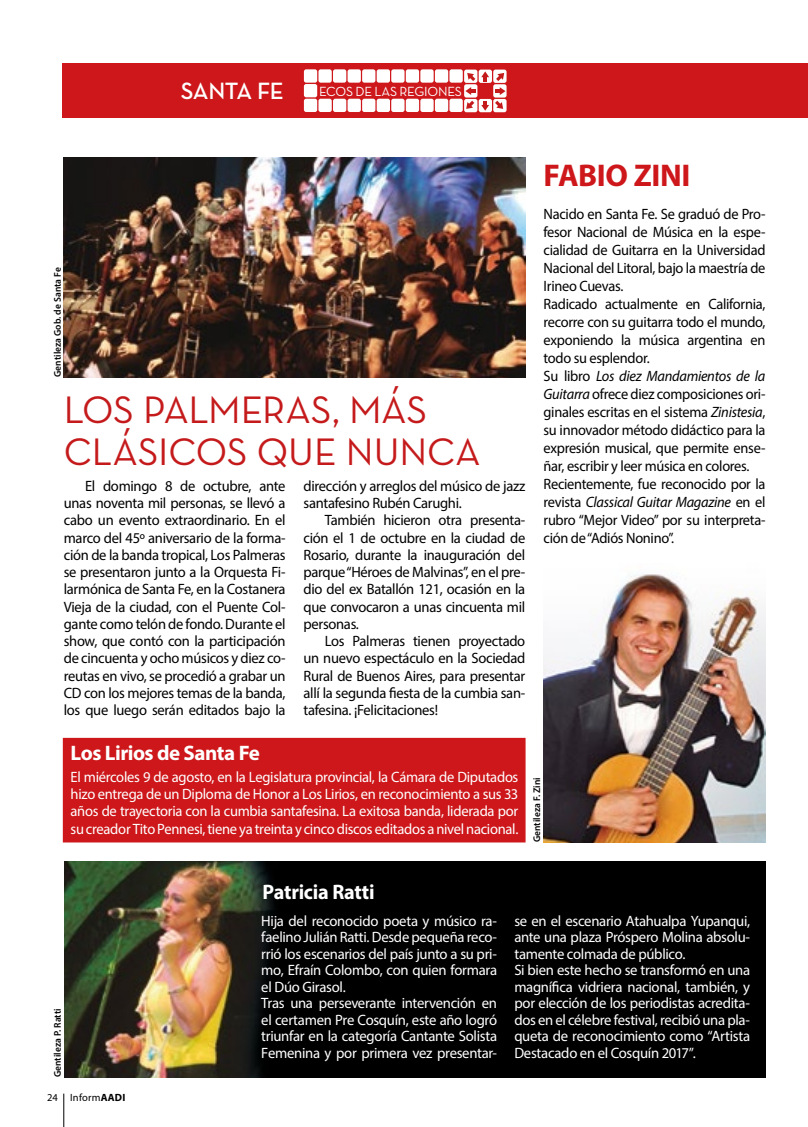
<style>
.page{position:relative;width:808px;height:1127px;background:#fff}
.page>*{position:absolute;margin:0;border:0;box-sizing:border-box;transform-origin:0 0}
.t1{font:39px/42px "Neutra Text";letter-spacing:-.01em;color:#c51a1b}
.t2{font:700 31.5px "Myriad Pro";letter-spacing:-.015em;color:#cd171a}
.t3{font:600 24px "Neutra Text";letter-spacing:-.025em;color:#fff}
.t4{font:700 21px "Myriad Pro";letter-spacing:-.02em;color:#fff}
.t5{font:700 21px "Myriad Pro";letter-spacing:-.02em;color:#fff;scale:.96 1}
.t6{font:15px/16.5px "Myriad Pro";letter-spacing:-.02em;color:#fff}
.t7{font:15px/17.2px "Myriad Pro";letter-spacing:-.02em;color:#000;text-align:justify}
.t8{font:15px/18px "Myriad Pro";letter-spacing:-.02em;color:#000;scale:.96 1}
.t9{font:13.5px "Neutra Text";letter-spacing:-.02em;color:#fff}
.t10{font:10.5px "Myriad Pro";letter-spacing:.02em;color:#000}
.t11{font:600 9.75px "Myriad Pro";letter-spacing:.005em;color:#000}
.s1{font-style:italic}
.s2{font-weight:700}
</style>
<div class="page">
<hr style="left:63px;top:1093px;width:1px;height:34px;background:#000">
<div style="left:63px;top:64px;width:745px;height:54px;background:#cd171a"></div>
<div style="left:304px;top:69px;width:13px;height:14px;background:#fff;border-radius:2px"></div>
<div style="left:318px;top:69px;width:14px;height:14px;background:#fff;border-radius:2px"></div>
<div style="left:333px;top:69px;width:13px;height:14px;background:#fff;border-radius:2px"></div>
<div style="left:348px;top:69px;width:13px;height:14px;background:#fff;border-radius:2px"></div>
<div style="left:362px;top:69px;width:13px;height:14px;background:#fff;border-radius:2px"></div>
<div style="left:377px;top:69px;width:13px;height:14px;background:#fff;border-radius:2px"></div>
<div style="left:391px;top:69px;width:13px;height:14px;background:#fff;border-radius:2px"></div>
<div style="left:406px;top:69px;width:13px;height:14px;background:#fff;border-radius:2px"></div>
<div style="left:420px;top:69px;width:14px;height:14px;background:#fff;border-radius:2px"></div>
<div style="left:435px;top:69px;width:13px;height:14px;background:#fff;border-radius:2px"></div>
<div style="left:449px;top:69px;width:14px;height:14px;background:#fff;border-radius:2px"></div>
<div style="left:304px;top:84px;width:13px;height:13px;background:#fff;border-radius:2px"></div>
<div style="left:304px;top:99px;width:13px;height:13px;background:#fff;border-radius:2px"></div>
<div style="left:318px;top:99px;width:14px;height:13px;background:#fff;border-radius:2px"></div>
<div style="left:333px;top:99px;width:13px;height:13px;background:#fff;border-radius:2px"></div>
<div style="left:348px;top:99px;width:13px;height:13px;background:#fff;border-radius:2px"></div>
<div style="left:362px;top:99px;width:13px;height:13px;background:#fff;border-radius:2px"></div>
<div style="left:377px;top:99px;width:13px;height:13px;background:#fff;border-radius:2px"></div>
<div style="left:391px;top:99px;width:13px;height:13px;background:#fff;border-radius:2px"></div>
<div style="left:406px;top:99px;width:13px;height:13px;background:#fff;border-radius:2px"></div>
<div style="left:420px;top:99px;width:14px;height:13px;background:#fff;border-radius:2px"></div>
<div style="left:435px;top:99px;width:13px;height:13px;background:#fff;border-radius:2px"></div>
<div style="left:449px;top:99px;width:14px;height:13px;background:#fff;border-radius:2px"></div>
<div style="left:464px;top:70px;width:13px;height:13px;background:#fff;border-radius:2px"></div>
<div style="left:479px;top:70px;width:13px;height:13px;background:#fff;border-radius:2px"></div>
<div style="left:493px;top:70px;width:13px;height:13px;background:#fff;border-radius:2px"></div>
<div style="left:464px;top:84px;width:13px;height:14px;background:#fff;border-radius:2px"></div>
<div style="left:493px;top:84px;width:13px;height:14px;background:#fff;border-radius:2px"></div>
<div style="left:464px;top:99px;width:13px;height:13px;background:#fff;border-radius:2px"></div>
<div style="left:479px;top:99px;width:13px;height:13px;background:#fff;border-radius:2px"></div>
<div style="left:493px;top:99px;width:13px;height:13px;background:#fff;border-radius:2px"></div>
<svg style="left:481px;top:71px;width:8px;height:10px"></svg>
<svg style="left:465px;top:87px;width:10px;height:8px"></svg>
<svg style="left:495px;top:87px;width:10px;height:8px"></svg>
<svg style="left:467px;top:73px;width:8px;height:8px"></svg>
<svg style="left:496px;top:73px;width:8px;height:8px"></svg>
<svg style="left:481px;top:101px;width:8px;height:10px"></svg>
<svg style="left:495px;top:101px;width:8px;height:8px"></svg>
<svg style="left:466px;top:101px;width:8px;height:8px"></svg>
<img style="left:64px;top:861px;width:701px;height:216px">
<div style="left:63px;top:738px;width:462px;height:104px;background:#cd171a"></div>
<img style="left:543px;top:574px;width:222px;height:268px">
<img style="left:64px;top:157px;width:461px;height:220px">
<h3 class="t3" style="left:181px;top:76px;width:105px">SANTA FE</h3>
<p class="t9" style="left:319px;top:83px;width:144px">ECOS DE LAS REGIONES</p>
<p class="t11" style="left:51px;top:377px;width:111px;rotate:-90deg">Gentileza Gob. de Santa Fe</p>
<h1 class="t1" style="left:64px;top:388px;width:418px">LOS PALMERAS, MÁS<br>CLÁSICOS QUE NUNCA</h1>
<p class="t7" style="left:64px;top:477px;width:223px;text-indent:21px">El domingo 8 de octubre, ante unas noventa mil personas, se llevó a cabo un evento extraordinario. En el marco del 45º aniversario de la forma&shy;ción de la banda tropical, Los Palmeras se presentaron junto a la Orquesta Fi&shy;larmónica de Santa Fe, en la Costanera Vieja de la ciudad, con el Puente Col&shy;gante como telón de fondo. Durante el show, que contó con la participación de cincuenta y ocho músicos y diez co&shy;reutas en vivo, se procedió a grabar un CD con los mejores temas de la banda, los que luego serán editados bajo la</p>
<p class="t7" style="left:304px;top:477px;width:223px">dirección y arreglos del músico de jazz santafesino Rubén Carughi.</p>
<p class="t7" style="left:304px;top:511px;width:223px;text-indent:21px">También hicieron otra presenta&shy;ción el 1 de octubre en la ciudad de Rosario, durante la inauguración del parque “Héroes de Malvinas”, en el pre&shy;dio del ex Batallón 121, ocasión en la que convocaron a unas cincuenta mil personas.</p>
<p class="t7" style="left:304px;top:632px;width:223px;text-indent:21px">Los Palmeras tienen proyectado un nuevo espectáculo en la Sociedad Rural de Buenos Aires, para presentar allí la segunda fiesta de la cumbia san&shy;tafesina. ¡Felicitaciones!</p>
<h2 class="t2" style="left:543px;top:155px;width:148px">FABIO ZINI</h2>
<p class="t8" style="left:543px;top:205px;width:233px">Nacido en Santa Fe. Se graduó de Pro&shy;fesor Nacional de Música en la espe&shy;cialidad de Guitarra en la Universidad Nacional del Litoral, bajo la maestría de Irineo Cuevas.<br>Radicado actualmente en California, recorre con su guitarra todo el mundo, exponiendo la música argentina en todo su esplendor.<br>Su libro <span class="s1">Los diez Mandamientos de la Guitarra</span> ofrece diez composiciones ori&shy;ginales escritas en el sistema <span class="s1">Zinistesia</span>, su innovador método didáctico para la expresión musical, que permite ense&shy;ñar, escribir y leer música en colores.<br>Recientemente, fue reconocido por la revista <span class="s1">Classical Guitar Magazine</span> en el rubro “Mejor Video” por su interpreta&shy;ción de “Adiós Nonino”.</p>
<h3 class="t4" style="left:71px;top:739px;width:191px">Los Lirios de Santa Fe</h3>
<p class="t6" style="left:71px;top:768px;width:449px;line-height:17.2px;text-align:justify">El miércoles 9 de agosto, en la Legislatura provincial, la Cámara de Diputados hizo entrega de un Diploma de Honor a Los Lirios, en reconocimiento a sus 33 años de trayectoria con la cumbia santafesina. La exitosa banda, liderada por su creador Tito Pennesi, tiene ya treinta y cinco discos editados a nivel nacional.</p>
<p class="t11" style="left:531px;top:842px;width:67px;rotate:-90deg">Gentileza F. Zini</p>
<h3 class="t5" style="left:263px;top:878px;width:118px">Patricia Ratti</h3>
<p class="t11" style="left:51px;top:1077px;width:71px;rotate:-90deg">Gentileza P. Ratti</p>
<p class="t10" style="left:47px;top:1091px;width:80px">24 Inform<span class="s2">AADI</span></p>
<p class="t6" style="left:261px;top:912px;width:237px">Hija del reconocido poeta y músico ra&shy;faelino Julián Ratti. Desde pequeña reco&shy;rrió los escenarios del país junto a su pri&shy;mo, Efraín Colombo, con quien formara el Dúo Girasol.<br>Tras una perseverante intervención en el certamen Pre Cosquín, este año logró triunfar en la categoría Cantante Solista Femenina y por primera vez presentar-</p>
<p class="t6" style="left:514px;top:912px;width:237px">se en el escenario Atahualpa Yupanqui, ante una plaza Próspero Molina absolu&shy;tamente colmada de público.<br>Si bien este hecho se transformó en una magnífica vidriera nacional, también, y por elección de los periodistas acredita&shy;dos en el célebre festival, recibió una pla&shy;queta de reconocimiento como “Artista Destacado en el Cosquín 2017”.</p>
</div>
